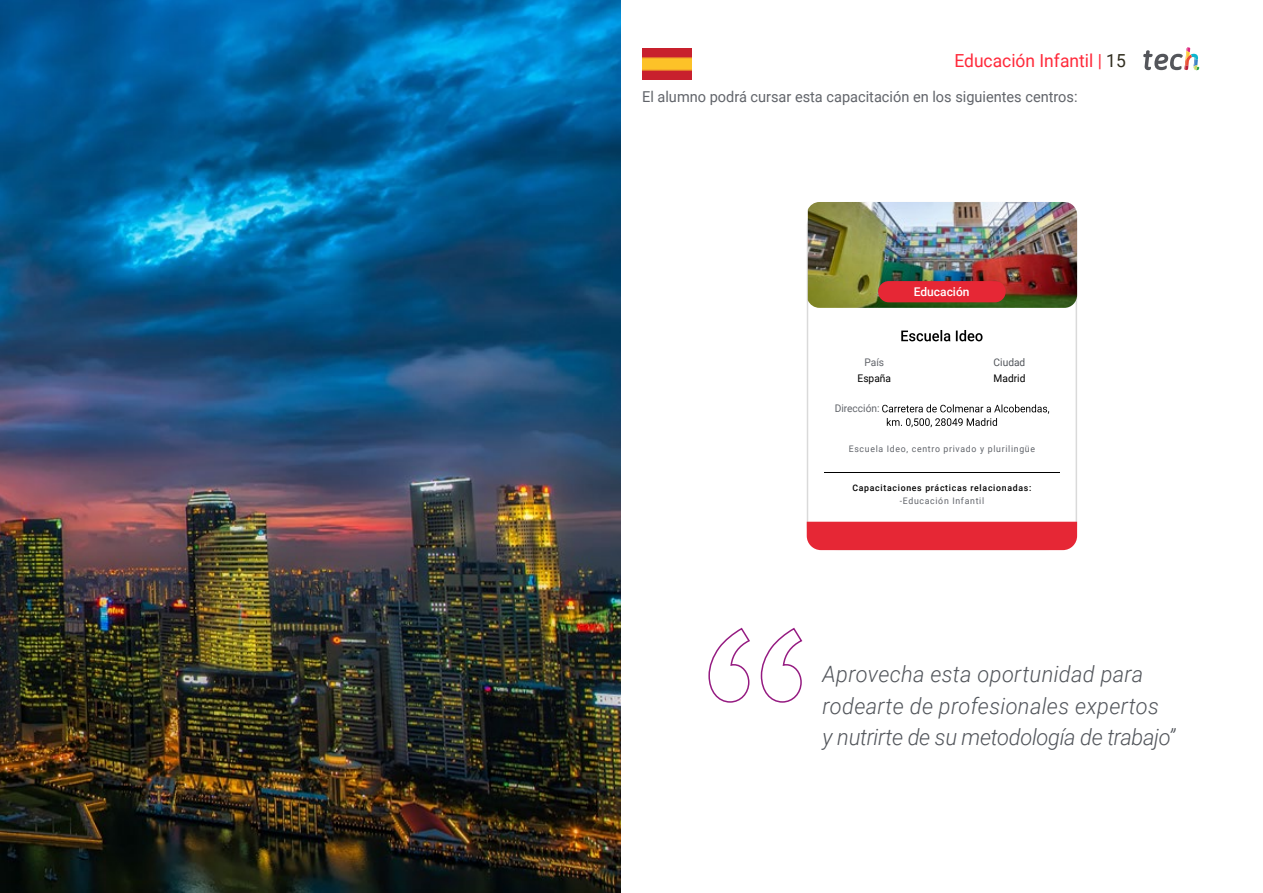
<style>
.page{position:relative;width:1263px;height:893px;background:#fff}
.page>*{position:absolute;margin:0;border:0;box-sizing:border-box;transform-origin:0 0}
.t1{font:italic 300 22.5px/31.5px "Roboto";letter-spacing:.015em;color:#52555b}
.t2{font:18px "Roboto";color:#ff293a}
.t3{font:15px "Roboto";color:#61646a}
.t4{font:500 12px "Roboto";color:#fff}
.t5{font:10.5px "Roboto";color:#61646a}
.t6{font:10.5px "Roboto";color:#000}
.t7{font:10.5px "Roboto";color:#52555b}
.t8{font:9px "Roboto";letter-spacing:.08em;color:#61646a}
.t9{font:500 9px "Roboto";letter-spacing:.08em;color:#000}
.s1{color:#312e20}
</style>
<div class="page">
<img style="left:0;top:0;width:621px;height:893px">
<svg style="left:1143px;top:47px;width:56px;height:24px"></svg>
<img style="left:642px;top:49px;width:49px;height:30px">
<svg style="left:806px;top:209px;width:272px;height:342px"></svg>
<img style="left:808px;top:202px;width:269px;height:106px">
<div style="left:878px;top:281px;width:128px;height:21px;background:#e62735;border-radius:11px"></div>
<div style="left:807px;top:522px;width:270px;height:28px;background:#e62735"></div>
<hr style="left:824px;top:472px;width:236px;height:1px;background:#000">
<svg style="left:882px;top:404px;width:167px;height:23px"></svg>
<svg style="left:901px;top:330px;width:81px;height:11px"></svg>
<svg style="left:708px;top:627px;width:95px;height:76px"></svg>
<p class="t2" style="left:954px;top:48px;width:173px">Educación Infantil | <span class="s1">15</span></p>
<p class="t3" style="left:642px;top:86px;width:437px">El alumno podrá cursar esta capacitación en los siguientes centros:</p>
<p class="t4" style="left:914px;top:284px;width:57px">Educación</p>
<p class="t5" style="left:864px;top:355px;width:21px">País</p>
<p class="t6" style="left:858px;top:371px;width:35px">España</p>
<p class="t7" style="left:994px;top:355px;width:33px">Ciudad</p>
<p class="t6" style="left:993px;top:371px;width:33px">Madrid</p>
<p class="t5" style="left:835px;top:401px;width:46px">Dirección:</p>
<p class="t8" style="left:849px;top:443px;width:188px">Escuela Ideo, centro privado y plurilingüe</p>
<p class="t9" style="left:852px;top:482px;width:180px">Capacitaciones prácticas relacionadas:</p>
<p class="t8" style="left:900px;top:495px;width:86px">-Educación Infantil</p>
<p class="t1" style="left:822px;top:658px;width:354px">Aprovecha esta oportunidad para rodearte de profesionales expertos<br>y nutrirte de su metodología de trabajo”</p>
</div>
